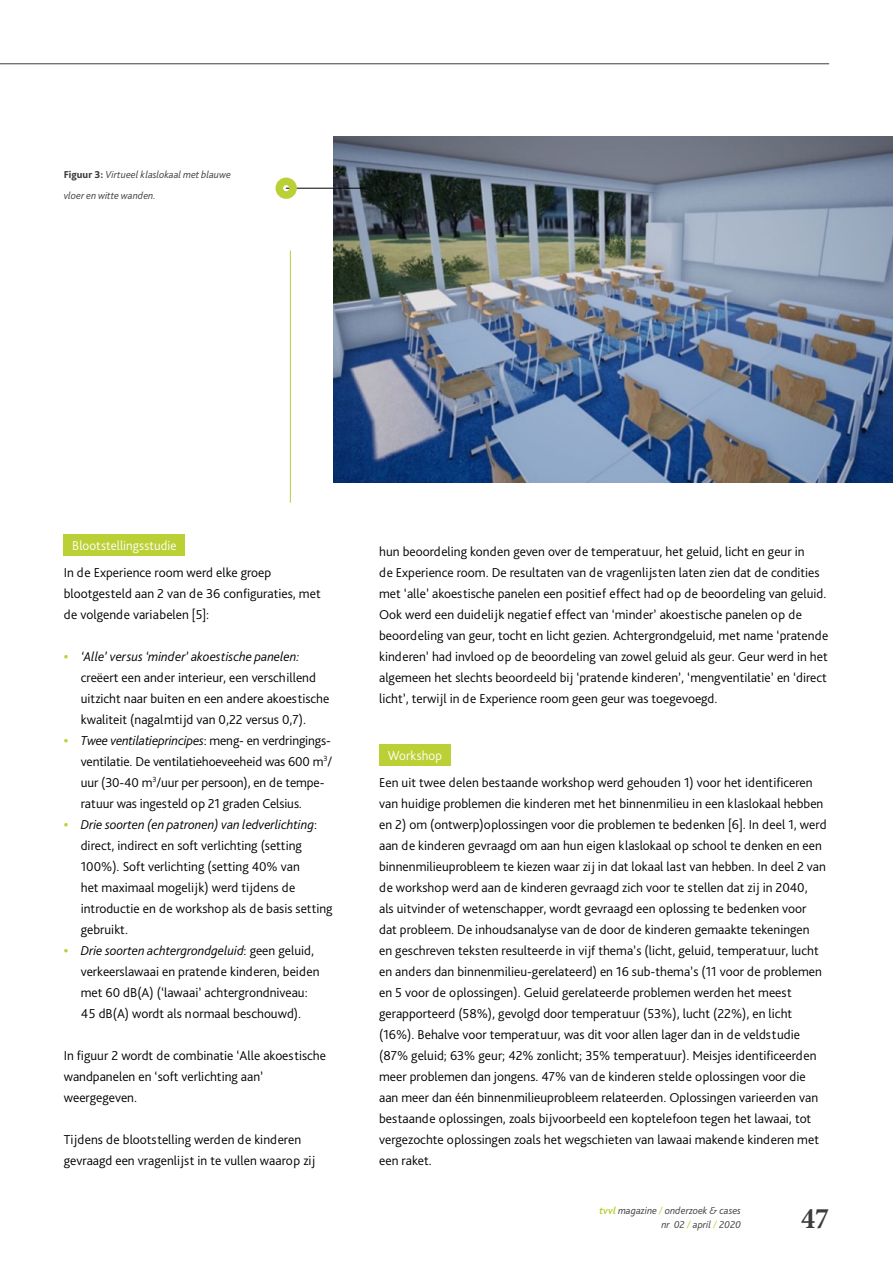
<style>
.page{position:relative;width:893px;height:1263px;background:#fff}
.page>*{position:absolute;margin:0;border:0;box-sizing:border-box;transform-origin:0 0}
.t1{font:700 condensed 30px "Minion Pro";color:#3c3c3b}
.t2{font:300 13.5px/21px "Bliss Pro";color:#000}
.t3{font:300 13.5px "Bliss Pro";letter-spacing:.005em;color:#fff}
.t4{font:italic 300 10.5px/13.5px "Bliss Pro";color:#3c3c3b;text-align:right}
.s1{font-weight:800;font-style:normal}
.s2{font-weight:800;color:#bbd034}
.s3{font-style:italic}
.s4{font-weight:700;color:#bbd034}
.s5{color:#bbd034}
</style>
<div class="page">
<hr style="left:0;top:63px;width:829px;height:1px;background:#3c3c3b">
<div style="left:64px;top:534px;width:121px;height:22px;background:#bbd034"></div>
<div style="left:379px;top:744px;width:71px;height:22px;background:#bbd034"></div>
<img style="left:333px;top:136px;width:560px;height:346px">
<hr style="left:290px;top:251px;width:1px;height:251px;background:#bbd034">
<hr style="left:286px;top:188px;width:79px;height:1px;background:#000">
<div style="left:276px;top:178px;width:21px;height:21px;border:8px solid #bbd034;border-radius:50%"></div>
<p class="t4" style="left:64px;top:164px;width:169px;line-height:21px;text-align:left"><span class="s1">Figuur 3:</span> Virtueel klaslokaal met blauwe vloer en witte wanden.</p>
<p class="t3" style="left:72px;top:539px;width:106px">Blootstellingsstudie</p>
<p class="t2" style="left:64px;top:562px;width:258px">In de Experience room werd elke groep blootgesteld aan 2 van de 36 configuraties, met de volgende variabelen [5]:</p>
<p class="t2" style="left:81px;top:646px;width:250px;text-indent:-17px"><span class="s2">•</span> <span class="s3">‘Alle’ versus ‘minder’ akoestische panelen: </span>creëert een ander interieur, een verschillend uitzicht naar buiten en een andere akoestische kwaliteit (nagalmtijd van 0,22 versus 0,7).</p>
<p class="t2" style="left:81px;top:730px;width:253px;text-indent:-17px"><span class="s2">•</span> <span class="s3">Twee ventilatieprincipes</span>: meng- en verdringings&shy;ventilatie. De ventilatiehoeveeheid was 600 m<sup>3</sup>/ uur (30-40 m<sup>3</sup>/uur per persoon), en de tempe&shy;ratuur was ingesteld op 21 graden Celsius.</p>
<p class="t2" style="left:81px;top:814px;width:253px;text-indent:-17px"><span class="s2">•</span> <span class="s3">Drie soorten (en patronen) van ledverlichting</span>: direct, indirect en soft verlichting (setting 100%). Soft verlichting (setting 40% van<br>het maximaal mogelijk) werd tijdens de introductie en de workshop als de basis setting gebruikt.</p>
<p class="t2" style="left:81px;top:940px;width:240px;text-indent:-17px"><span class="s2">•</span> <span class="s3">Drie soorten achtergrondgeluid</span>: geen geluid, verkeerslawaai en pratende kinderen, beiden met 60 dB(A) (‘lawaai’ achtergrondniveau:<br>45 dB(A) wordt als normaal beschouwd).</p>
<p class="t2" style="left:64px;top:1046px;width:264px">In figuur 2 wordt de combinatie ‘Alle akoestische wandpanelen en ‘soft verlichting aan’ weergegeven.</p>
<p class="t2" style="left:64px;top:1130px;width:253px">Tijdens de blootstelling werden de kinderen gevraagd een vragenlijst in te vullen waarop zij</p>
<p class="t2" style="left:379px;top:542px;width:451px">hun beoordeling konden geven over de temperatuur, het geluid, licht en geur in<br>de Experience room. De resultaten van de vragenlijsten laten zien dat de condities met ‘alle’ akoestische panelen een positief effect had op de beoordeling van geluid.<br>Ook werd een duidelijk negatief effect van ‘minder’ akoestische panelen op de beoordeling van geur, tocht en licht gezien. Achtergrondgeluid, met name ‘pratende kinderen’ had invloed op de beoordeling van zowel geluid als geur. Geur werd in het algemeen het slechts beoordeeld bij ‘pratende kinderen’, ‘mengventilatie’ en ‘direct licht’, terwijl in de Experience room geen geur was toegevoegd.</p>
<p class="t3" style="left:388px;top:749px;width:56px">Workshop</p>
<p class="t2" style="left:379px;top:772px;width:449px">Een uit twee delen bestaande workshop werd gehouden 1) voor het identificeren van huidige problemen die kinderen met het binnenmilieu in een klaslokaal hebben en 2) om (ontwerp)oplossingen voor die problemen te bedenken [6]. In deel 1, werd aan de kinderen gevraagd om aan hun eigen klaslokaal op school te denken en een binnenmilieuprobleem te kiezen waar zij in dat lokaal last van hebben. In deel 2 van de workshop werd aan de kinderen gevraagd zich voor te stellen dat zij in 2040,<br>als uitvinder of wetenschapper, wordt gevraagd een oplossing te bedenken voor dat probleem. De inhoudsanalyse van de door de kinderen gemaakte tekeningen<br>en geschreven teksten resulteerde in vijf thema’s (licht, geluid, temperatuur, lucht en anders dan binnenmilieu-gerelateerd) en 16 sub-thema’s (11 voor de problemen en 5 voor de oplossingen). Geluid gerelateerde problemen werden het meest gerapporteerd (58%), gevolgd door temperatuur (53%), lucht (22%), en licht (16%). Behalve voor temperatuur, was dit voor allen lager dan in de veldstudie (87% geluid; 63% geur; 42% zonlicht; 35% temperatuur). Meisjes identificeerden meer problemen dan jongens. 47% van de kinderen stelde oplossingen voor die aan meer dan één binnenmilieuprobleem relateerden. Oplossingen varieerden van bestaande oplossingen, zoals bijvoorbeeld een koptelefoon tegen het lawaai, tot vergezochte oplossingen zoals het wegschieten van lawaai makende kinderen met een raket.</p>
<p class="t4" style="left:599px;top:1204px;width:143px"><span class="s4">tvvl</span> magazine <span class="s5">/</span> onderzoek &amp; cases nr<span class="s5">.</span> 02 <span class="s5">/</span> april <span class="s5">/</span> 2020</p>
<h1 class="t1" style="left:801px;top:1200px;width:29px">47</h1>
</div>
